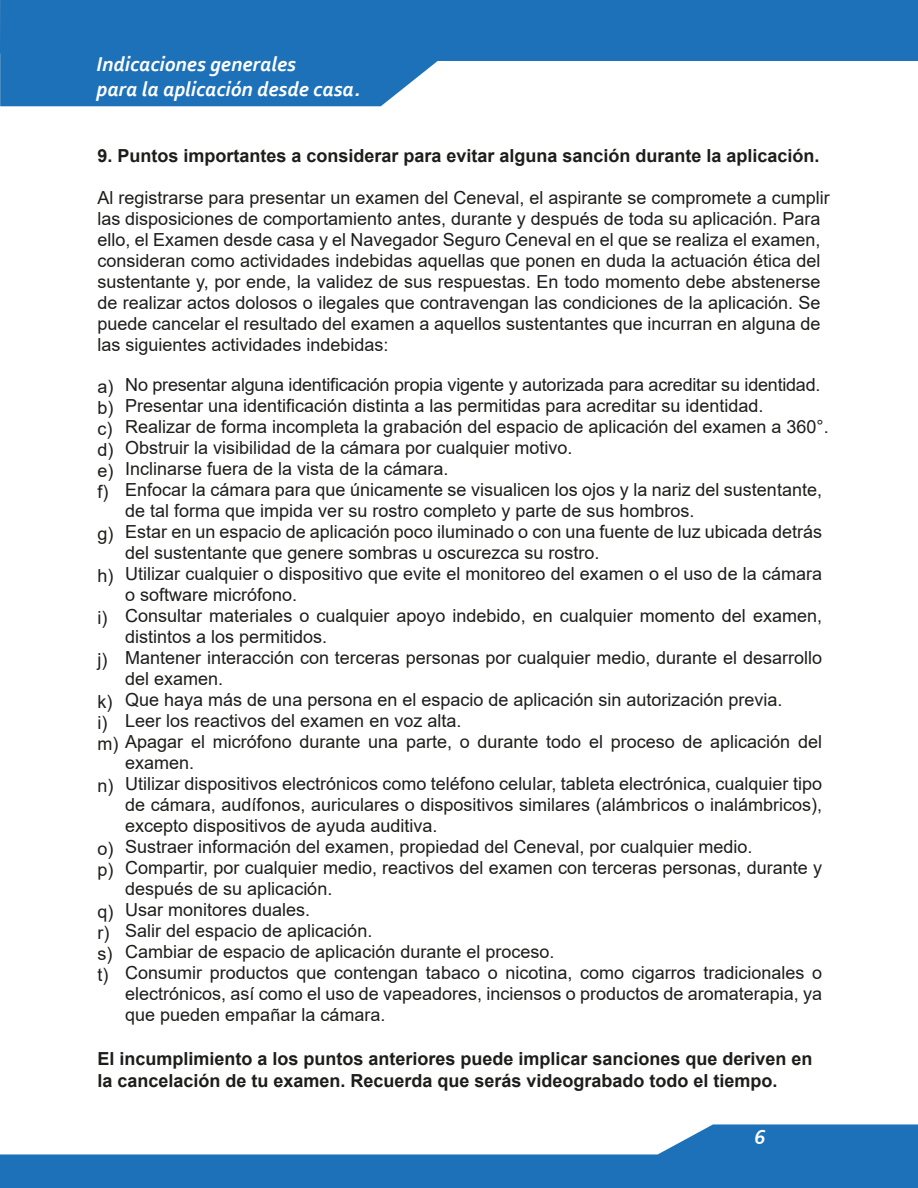
<style>
.page{position:relative;width:918px;height:1188px;background:#fff}
.page>*{position:absolute;margin:0;border:0;box-sizing:border-box;transform-origin:0 0}
.t1{font:italic 700 21px/25.2px "Corbel";color:#fff}
.t2{font:18px/21px "Arial";color:#1d1d1b}
.t3{font:700 18px/21.6px "Arial";color:#1d1d1b}
</style>
<div class="page">
<svg style="left:0;top:1124px;width:918px;height:64px;fill:#1d71b8"></svg>
<svg style="left:0;top:0;width:918px;height:106px;fill:#1d71b8"></svg>
<p class="t1" style="left:97px;top:51px;width:265px">Indicaciones generales<br>para la aplicación desde casa.</p>
<p class="t3" style="left:97px;top:145px;width:724px">9. Puntos importantes a considerar para evitar alguna sanción durante la aplicación.</p>
<p class="t2" style="left:97px;top:187px;width:734px">Al registrarse para presentar un examen del Ceneval, el aspirante se compromete a cumplir las disposiciones de comportamiento antes, durante y después de toda su aplicación. Para ello, el Examen desde casa y el Navegador Seguro Ceneval en el que se realiza el examen, consideran como actividades indebidas aquellas que ponen en duda la actuación ética del sustentante y, por ende, la validez de sus respuestas. En todo momento debe abstenerse de realizar actos dolosos o ilegales que contravengan las condiciones de la aplicación. Se puede cancelar el resultado del examen a aquellos sustentantes que incurran en alguna de las siguientes actividades indebidas:</p>
<p class="t2" style="left:97px;top:376px;width:18px;text-align:justify">a) b) c) d) e) f)</p>
<p class="t2" style="left:97px;top:523px;width:18px">g)</p>
<p class="t2" style="left:97px;top:565px;width:18px">h)</p>
<p class="t2" style="left:97px;top:607px;width:11px">i)</p>
<p class="t2" style="left:97px;top:649px;width:11px">j)</p>
<p class="t2" style="left:97px;top:691px;width:726px;line-height:20.2px">k)<br>i)<br>m) Apagar el micrófono durante una parte, o durante todo el proceso de aplicación del</p>
<p class="t2" style="left:97px;top:775px;width:18px">n)</p>
<p class="t2" style="left:125px;top:374px;width:705px">No presentar alguna identificación propia vigente y autorizada para acreditar su identidad.<br>Presentar una identificación distinta a las permitidas para acreditar su identidad.<br>Realizar de forma incompleta la grabación del espacio de aplicación del examen a 360°.<br>Obstruir la visibilidad de la cámara por cualquier motivo.<br>Inclinarse fuera de la vista de la cámara.<br>Enfocar la cámara para que únicamente se visualicen los ojos y la nariz del sustentante, de tal forma que impida ver su rostro completo y parte de sus hombros.<br>Estar en un espacio de aplicación poco iluminado o con una fuente de luz ubicada detrás del sustentante que genere sombras u oscurezca su rostro.<br>Utilizar cualquier o dispositivo que evite el monitoreo del examen o el uso de la cámara o software micrófono.<br>Consultar materiales o cualquier apoyo indebido, en cualquier momento del examen, distintos a los permitidos.<br>Mantener interacción con terceras personas por cualquier medio, durante el desarrollo del examen.<br>Que haya más de una persona en el espacio de aplicación sin autorización previa.<br>Leer los reactivos del examen en voz alta.</p>
<p class="t2" style="left:125px;top:752px;width:698px">examen.<br>Utilizar dispositivos electrónicos como teléfono celular, tableta electrónica, cualquier tipo de cámara, audífonos, auriculares o dispositivos similares (alámbricos o inalámbricos), excepto dispositivos de ayuda auditiva.<br>Sustraer información del examen, propiedad del Ceneval, por cualquier medio.<br>Compartir, por cualquier medio, reactivos del examen con terceras personas, durante y después de su aplicación.<br>Usar monitores duales.<br>Salir del espacio de aplicación.<br>Cambiar de espacio de aplicación durante el proceso.<br>Consumir productos que contengan tabaco o nicotina, como cigarros tradicionales o electrónicos, así como el uso de vapeadores, inciensos o productos de aromaterapia, ya que pueden empañar la cámara.</p>
<p class="t2" style="left:97px;top:838px;width:18px">o) p)</p>
<p class="t2" style="left:97px;top:901px;width:18px">q) r) s) t)</p>
<p class="t3" style="left:97px;top:1048px;width:717px">El incumplimiento a los puntos anteriores puede implicar sanciones que deriven en la cancelación de tu examen. Recuerda que serás videograbado todo el tiempo.</p>
<p class="t1" style="left:754px;top:1124px;width:13px">6</p>
</div>
